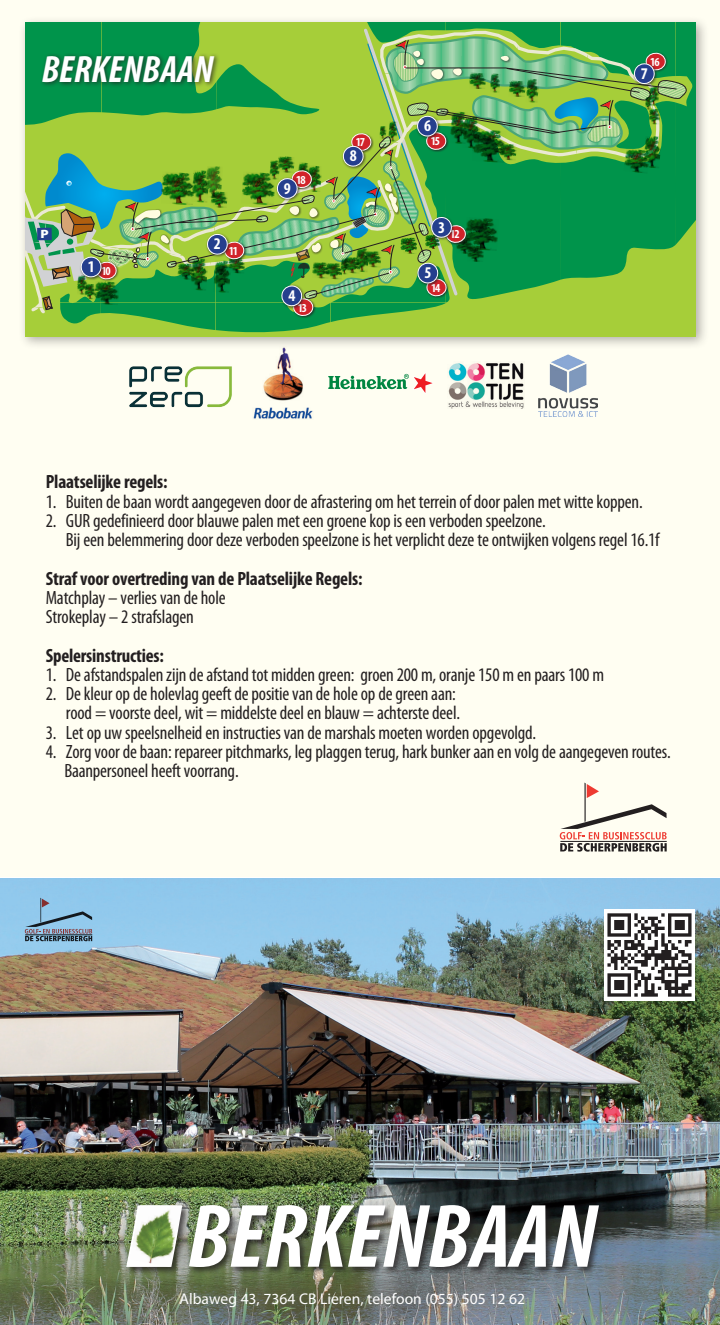
<style>
.page{position:relative;width:720px;height:1325px;background:#fff}
.page>*{position:absolute;margin:0;border:0;box-sizing:border-box;transform-origin:0 0}
.t1{font:italic 700 condensed 91px "Myriad Pro";color:#fff}
.t2{font:italic 700 condensed 38.15px "Myriad Pro";color:#fff}
.t3{font:condensed 19.25px/19.2px "Myriad Pro";letter-spacing:-.01em;color:#231f20}
.t4{font:700 condensed 19.25px "Myriad Pro";letter-spacing:-.01em;color:#231f20}
.t5{font:700 condensed 16.45px "Myriad Pro";color:#fff}
.t6{font:15.58px "Myriad Pro";color:#fff}
.t7{font:700 condensed 12.25px "Myriad Pro";letter-spacing:-.095em;color:#fff}
.t8{font:900 12.08px "Myriad Pro";color:#fff;scale:1.13 1}
</style>
<div class="page">
<div style="left:0;top:0;width:719px;height:876px;background:#fffef2"></div>
<svg style="left:559px;top:782px;width:107px;height:69px"></svg>
<img style="left:253px;top:350px;width:60px;height:69px">
<img style="left:448px;top:363px;width:76px;height:46px">
<img style="left:538px;top:354px;width:59px;height:63px">
<svg style="left:328px;top:373px;width:105px;height:20px"></svg>
<img style="left:0;top:878px;width:719px;height:446px">
<svg style="left:25px;top:897px;width:67px;height:44px;background:#7da4c0"></svg>
<div style="left:187px;top:1203px;width:420px;height:72px;background:#231f20;opacity:.75"></div>
<div style="left:125px;top:1203px;width:66px;height:72px;background:#231f20;opacity:.75"></div>
<svg style="left:126px;top:1205px;width:56px;height:61px"></svg>
<img style="left:129px;top:1205px;width:52px;height:61px">
<img style="left:604px;top:909px;width:90px;height:91px">
<div style="left:19px;top:15px;width:689px;height:335px;background:#231f20;opacity:.36"></div>
<img style="left:129px;top:366px;width:103px;height:42px">
<svg style="left:25px;top:22px;width:669px;height:314px;background:#5eab50"></svg>
<h2 class="t2" style="left:42px;top:45px;width:173px">BERKENBAAN</h2>
<p class="t8" style="left:40px;top:226px;width:9px">P</p>
<p class="t5" style="left:88px;top:256px;width:9px">1</p>
<p class="t7" style="left:101px;top:263px;width:11px">10</p>
<p class="t5" style="left:214px;top:234px;width:9px">2</p>
<p class="t7" style="left:228px;top:243px;width:11px">11</p>
<p class="t7" style="left:296px;top:172px;width:11px">18</p>
<p class="t5" style="left:284px;top:178px;width:9px">9</p>
<p class="t5" style="left:288px;top:285px;width:9px">4</p>
<p class="t7" style="left:297px;top:300px;width:11px">13</p>
<p class="t7" style="left:355px;top:135px;width:11px">17</p>
<p class="t5" style="left:350px;top:146px;width:9px">8</p>
<p class="t5" style="left:424px;top:116px;width:9px">6</p>
<p class="t7" style="left:430px;top:134px;width:11px">15</p>
<p class="t5" style="left:438px;top:217px;width:9px">3</p>
<p class="t7" style="left:450px;top:227px;width:11px">12</p>
<p class="t5" style="left:424px;top:262px;width:9px">5</p>
<p class="t7" style="left:431px;top:280px;width:11px">14</p>
<p class="t7" style="left:650px;top:54px;width:11px">16</p>
<p class="t5" style="left:640px;top:63px;width:9px">7</p>
<p class="t4" style="left:46px;top:470px;width:123px">Plaatselijke regels:</p>
<p class="t3" style="left:46px;top:491px;width:598px">1. Buiten de baan wordt aangegeven door de afrastering om het terrein of door palen met witte koppen.</p>
<p class="t3" style="left:66px;top:510px;width:595px;text-indent:-20px">2. GUR gedefinieerd door blauwe palen met een groene kop is een verboden speelzone.<br>Bij een belemmering door deze verboden speelzone is het verplicht deze te ontwijken volgens regel 16.1f</p>
<p class="t4" style="left:46px;top:566px;width:318px">Straf voor overtreding van de Plaatselijke Regels:</p>
<p class="t3" style="left:46px;top:587px;width:181px">Matchplay – verlies van de hole<br>Strokeplay – 2 strafslagen</p>
<p class="t4" style="left:46px;top:643px;width:120px">Spelersinstructies:</p>
<p class="t3" style="left:46px;top:664px;width:559px">1. De afstandspalen zijn de afstand tot midden green: groen 200 m, oranje 150 m en paars 100 m</p>
<p class="t3" style="left:46px;top:684px;width:415px;text-align:right">2. De kleur op de holevlag geeft de positie van de hole op de green aan: rood = voorste deel, wit = middelste deel en blauw = achterste deel.</p>
<p class="t3" style="left:46px;top:722px;width:492px">3. Let op uw speelsnelheid en instructies van de marshals moeten worden opgevolgd.</p>
<p class="t3" style="left:64px;top:741px;width:607px;text-indent:-19px">4. Zorg voor de baan: repareer pitchmarks, leg plaggen terug, hark bunker aan en volg de aangegeven routes.<br>Baanpersoneel heeft voorrang.</p>
<h1 class="t1" style="left:187px;top:1179px;width:410px">BERKENBAAN</h1>
<p class="t6" style="left:179px;top:1289px;width:347px">Albaweg 43, 7364 CB Lieren, telefoon (055) 505 12 62</p>
</div>
